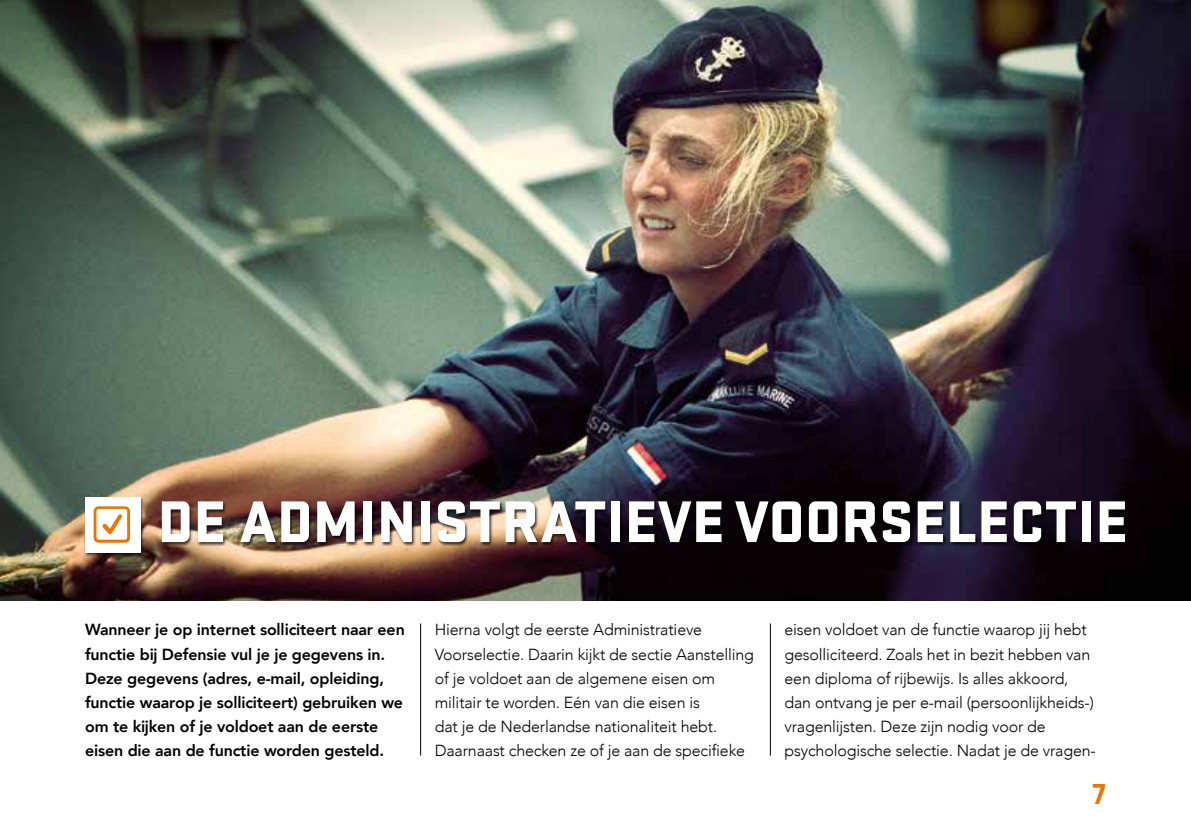
<style>
.page{position:relative;width:1191px;height:840px;background:#fff}
.page>*{position:absolute;margin:0;border:0;box-sizing:border-box;transform-origin:0 0}
.t1{font:900 61px "Stratum 1";color:#fff}
.t2{font:900 30px "Stratum 1";color:#ee7402}
.t3{font:300 16px/24px "Avenir";letter-spacing:-.01em;color:#000}
.t4{font:800 16px/24px "Avenir";letter-spacing:-.01em;color:#000}
</style>
<div class="page">
<hr style="left:420px;top:623px;width:1px;height:132px;background:#000">
<hr style="left:770px;top:623px;width:1px;height:132px;background:#000">
<img style="left:0;top:0;width:1191px;height:600px">
<div style="left:84px;top:496px;width:1045px;height:60px;background:#000;opacity:.75"></div>
<div style="left:85px;top:496px;width:55px;height:55px;background:#fff"></div>
<svg style="left:94px;top:506px;width:36px;height:36px"></svg>
<h1 class="t1" style="left:158px;top:476px;width:972px">DE ADMINISTRATIEVE VOORSELECTIE</h1>
<p class="t4" style="left:85px;top:617px;width:321px">Wanneer je op internet solliciteert naar een functie bij Defensie vul je je gegevens in.<br>Deze gegevens (adres, e-mail, opleiding, functie waarop je solliciteert) gebruiken we om te kijken of je voldoet aan de eerste eisen die aan de functie worden gesteld.</p>
<p class="t3" style="left:435px;top:617px;width:321px">Hierna volgt de eerste Administratieve Voorselectie. Daarin kijkt de sectie Aanstelling of je voldoet aan de algemene eisen om militair te worden. Eén van die eisen is<br>dat je de Nederlandse nationaliteit hebt.<br>Daarnaast checken ze of je aan de specifieke</p>
<p class="t3" style="left:784px;top:617px;width:313px">eisen voldoet van de functie waarop jij hebt gesolliciteerd. Zoals het in bezit hebben van een diploma of rijbewijs. Is alles akkoord, dan ontvang je per e-mail (persoonlijkheids-) vragenlijsten. Deze zijn nodig voor de psychologische selectie. Nadat je de vragen-</p>
<h2 class="t2" style="left:1092px;top:771px;width:15px">7</h2>
</div>
